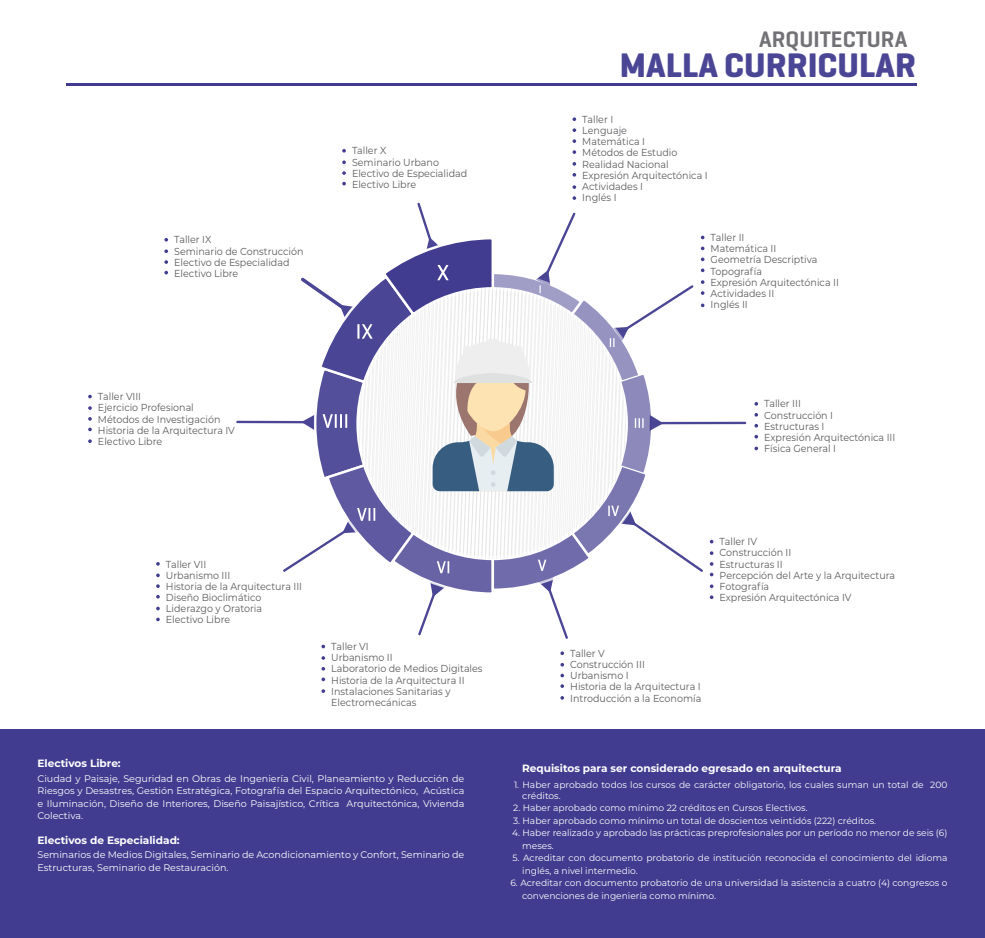
<style>
.page{position:relative;width:985px;height:938px;background:#fff}
.page>*{position:absolute;margin:0;border:0;box-sizing:border-box;transform-origin:0 0}
.t1{font:700 34.75px "Geogrotesque";color:rgb(65 60 143/.95)}
.t2{font:600 22.88px "Geogrotesque";color:#727277}
.t3{font:700 10.5px "Montserrat";color:#fff}
.t4{font:10.12px/11.1px "Montserrat";color:#5b5b5f;scale:.94 1}
.t5{font:9.62px/12.5px "Montserrat";color:#fff;text-align:justify}
.t6{font:9.12px/12.5px "Montserrat";color:#fff}
</style>
<div class="page">
<div style="left:0;top:729px;width:985px;height:208px;background:#413c8f"></div>
<hr style="left:655px;top:421px;width:91px;height:3px;background:#413c8f">
<hr style="left:236px;top:420px;width:74px;height:3px;background:#413c8f">
<svg style="left:573px;top:117px;width:3px;height:4px"></svg>
<svg style="left:573px;top:128px;width:3px;height:4px"></svg>
<svg style="left:573px;top:139px;width:3px;height:4px"></svg>
<svg style="left:573px;top:150px;width:3px;height:4px"></svg>
<svg style="left:573px;top:162px;width:3px;height:4px"></svg>
<svg style="left:573px;top:185px;width:3px;height:4px"></svg>
<svg style="left:754px;top:402px;width:4px;height:3px"></svg>
<svg style="left:754px;top:413px;width:4px;height:3px"></svg>
<svg style="left:754px;top:424px;width:4px;height:3px"></svg>
<svg style="left:754px;top:435px;width:4px;height:3px"></svg>
<svg style="left:754px;top:446px;width:4px;height:4px"></svg>
<svg style="left:283px;top:196px;width:421px;height:442px"></svg>
<svg style="left:710px;top:551px;width:3px;height:4px"></svg>
<svg style="left:710px;top:584px;width:3px;height:4px"></svg>
<svg style="left:710px;top:595px;width:3px;height:4px"></svg>
<svg style="left:321px;top:644px;width:4px;height:4px"></svg>
<svg style="left:321px;top:667px;width:4px;height:3px"></svg>
<svg style="left:321px;top:677px;width:4px;height:4px"></svg>
<svg style="left:156px;top:562px;width:4px;height:3px"></svg>
<svg style="left:156px;top:573px;width:4px;height:4px"></svg>
<svg style="left:156px;top:595px;width:4px;height:3px"></svg>
<svg style="left:156px;top:606px;width:4px;height:4px"></svg>
<svg style="left:156px;top:617px;width:4px;height:4px"></svg>
<svg style="left:88px;top:394px;width:4px;height:4px"></svg>
<svg style="left:88px;top:406px;width:4px;height:4px"></svg>
<svg style="left:88px;top:417px;width:4px;height:3px"></svg>
<svg style="left:88px;top:427px;width:4px;height:4px"></svg>
<svg style="left:88px;top:439px;width:4px;height:4px"></svg>
<svg style="left:164px;top:238px;width:4px;height:3px"></svg>
<svg style="left:164px;top:249px;width:4px;height:4px"></svg>
<svg style="left:164px;top:260px;width:4px;height:4px"></svg>
<svg style="left:164px;top:271px;width:4px;height:3px"></svg>
<svg style="left:342px;top:149px;width:4px;height:3px"></svg>
<svg style="left:342px;top:160px;width:4px;height:4px"></svg>
<svg style="left:342px;top:171px;width:4px;height:4px"></svg>
<svg style="left:342px;top:182px;width:4px;height:3px"></svg>
<svg style="left:560px;top:651px;width:4px;height:4px"></svg>
<svg style="left:560px;top:663px;width:4px;height:3px"></svg>
<svg style="left:560px;top:673px;width:4px;height:4px"></svg>
<hr style="left:66px;top:83px;width:851px;height:3px;background:#413c8f">
<p class="t4" style="left:174px;top:235px;width:139px">Taller IX<br>Seminario de Construcción<br>Electivo de Especialidad<br>Electivo Libre</p>
<p class="t4" style="left:98px;top:392px;width:147px">Taller VIII<br>Ejercicio Profesional<br>Métodos de Investigación<br>Historia de la Arquitectura IV<br>Electivo Libre</p>
<p class="t4" style="left:352px;top:146px;width:124px">Taller X<br>Seminario Urbano<br>Electivo de Especialidad<br>Electivo Libre</p>
<h2 class="t2" style="left:759px;top:27px;width:150px">ARQUITECTURA</h2>
<h1 class="t1" style="left:620px;top:46px;width:298px">MALLA CURRICULAR</h1>
<p class="t4" style="left:582px;top:114px;width:135px">Taller I<br>Lenguaje<br>Matemática I<br>Métodos de Estudio<br>Realidad Nacional<br>Expresión Arquitectónica I<br>Actividades I<br>Inglés I</p>
<p class="t4" style="left:711px;top:233px;width:138px">Taller II<br>Matemática II<br>Geometría Descriptiva<br>Topografía<br>Expresión Arquitectónica II<br>Actividades II<br>Inglés II</p>
<p class="t4" style="left:764px;top:399px;width:141px">Taller III<br>Construcción I<br>Estructuras I<br>Expresión Arquitectónica III<br>Física General I</p>
<p class="t4" style="left:166px;top:559px;width:146px">Taller VII<br>Urbanismo III<br>Historia de la Arquitectura III<br>Diseño Bioclimático<br>Liderazgo y Oratoria<br>Electivo Libre</p>
<p class="t4" style="left:331px;top:641px;width:163px">Taller VI<br>Urbanismo II<br>Laboratorio de Medios Digitales<br>Historia de la Arquitectura II<br>Instalaciones Sanitarias y<br>Electromecánicas</p>
<p class="t3" style="left:38px;top:758px;width:85px">Electivos Libre:</p>
<p class="t5" style="left:38px;top:772px;width:428px">Ciudad y Paisaje, Seguridad en Obras de Ingeniería Civil, Planeamiento y Reducción de Riesgos y Desastres, Gestión Estratégica, Fotografía del Espacio Arquitectónico, Acústica e Iluminación, Diseño de Interiores, Diseño Paisajístico, Crítica Arquitectónica, Vivienda Colectiva.</p>
<p class="t3" style="left:38px;top:835px;width:144px">Electivos de Especialidad:</p>
<p class="t5" style="left:38px;top:849px;width:428px">Seminarios de Medios Digitales, Seminario de Acondicionamiento y Confort, Seminario de<br>Estructuras, Seminario de Restauración.</p>
<p class="t4" style="left:570px;top:648px;width:141px">Taller V<br>Construcción III<br>Urbanismo I<br>Historia de la Arquitectura I<br>Introducción a la Economía</p>
<p class="t4" style="left:720px;top:537px;width:188px">Taller IV<br>Construcción II<br>Estructuras II<br>Percepción del Arte y la Arquitectura<br>Fotografía<br>Expresión Arquitectónica IV</p>
<p class="t3" style="left:522px;top:764px;width:321px">Requisitos para ser considerado egresado en arquitectura</p>
<p class="t6" style="left:522px;top:779px;width:427px;line-height:11.2px;text-indent:-8px">1. Haber aprobado todos los cursos de carácter obligatorio, los cuales suman un total de 200 créditos.</p>
<p class="t6" style="left:513px;top:802px;width:296px">2. Haber aprobado como mínimo 22 créditos en Cursos Electivos.</p>
<p class="t6" style="left:513px;top:815px;width:364px">3. Haber aprobado como mínimo un total de doscientos veintidós (222) créditos.</p>
<p class="t6" style="left:522px;top:827px;width:427px;text-indent:-10px">4. Haber realizado y aprobado las prácticas preprofesionales por un período no menor de seis (6) meses.</p>
<p class="t6" style="left:522px;top:852px;width:427px;text-indent:-10px">5. Acreditar con documento probatorio de institución reconocida el conocimiento del idioma inglés, a nivel intermedio.</p>
<p class="t6" style="left:522px;top:877px;width:427px;text-indent:-12px">6. Acreditar con documento probatorio de una universidad la asistencia a cuatro (4) congresos o convenciones de ingeniería como mínimo.</p>
</div>
